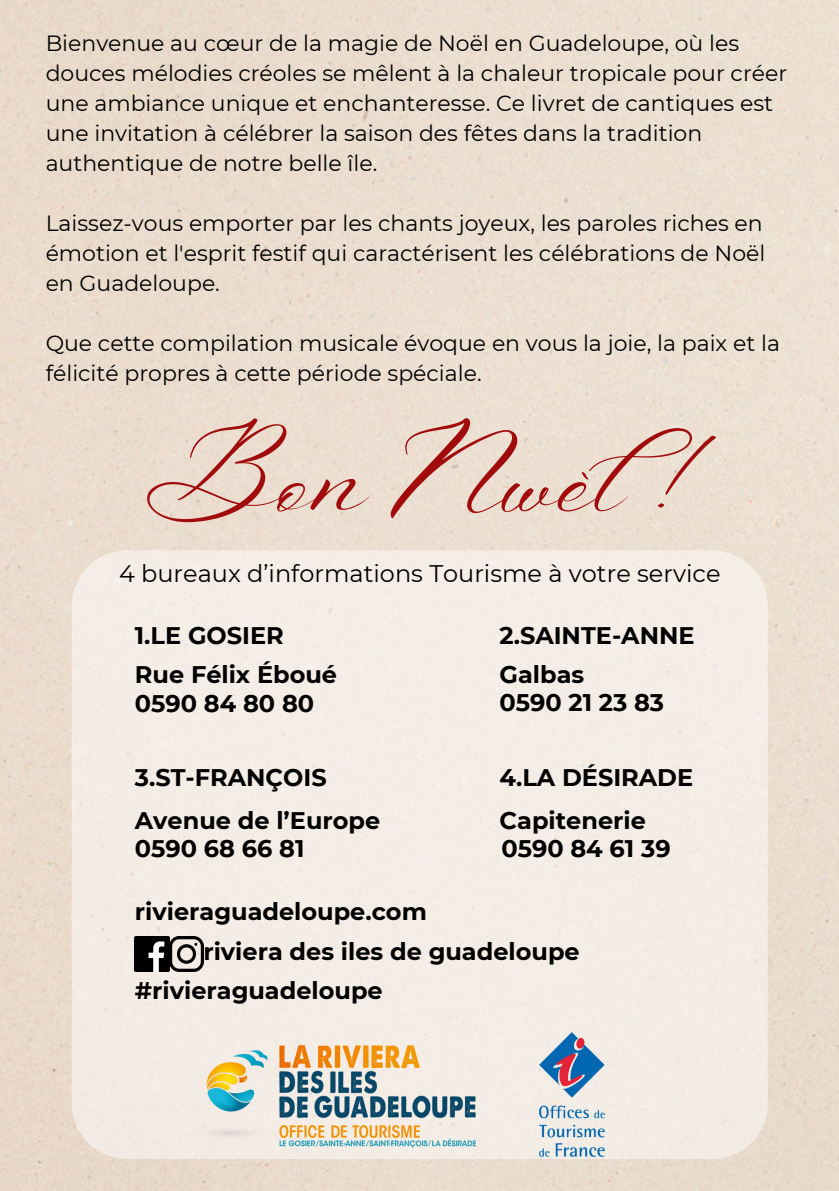
<style>
.page{position:relative;width:839px;height:1191px;background:#fff}
.page>*{position:absolute;margin:0;border:0;box-sizing:border-box;transform-origin:0 0}
.t1{font:61.8px "Aniyah";letter-spacing:.005em;color:#a20b0b}
.t2{font:700 24px "Montserrat";color:#000}
.t3{font:24px "Montserrat";color:#000}
.t4{font:22px/30px "Montserrat";color:#000}
</style>
<div class="page">
<div style="left:72px;top:550px;width:695px;height:609px;background:#f4ede6"></div>
<img style="left:135px;top:937px;width:69px;height:34px">
<img style="left:526px;top:1033px;width:91px;height:126px">
<img style="left:186px;top:1045px;width:290px;height:102px">
<p class="t4" style="left:46px;top:28px;width:743px">Bienvenue au cœur de la magie de Noël en Guadeloupe, où les douces mélodies créoles se mêlent à la chaleur tropicale pour créer une ambiance unique et enchanteresse. Ce livret de cantiques est une invitation à célébrer la saison des fêtes dans la tradition authentique de notre belle île.</p>
<p class="t4" style="left:46px;top:208px;width:721px">Laissez-vous emporter par les chants joyeux, les paroles riches en émotion et l'esprit festif qui caractérisent les célébrations de Noël en Guadeloupe.</p>
<p class="t4" style="left:46px;top:328px;width:735px">Que cette compilation musicale évoque en vous la joie, la paix et la félicité propres à cette période spéciale.</p>
<p class="t1" style="left:147px;top:458px;width:555px">Bon Nwèl!</p>
<p class="t3" style="left:119px;top:558px;width:603px">4 bureaux d’informations Tourisme à votre service</p>
<p class="t2" style="left:135px;top:621px;width:150px">1.LE GOSIER</p>
<p class="t2" style="left:135px;top:660px;width:204px">Rue Félix Éboué</p>
<p class="t2" style="left:135px;top:688px;width:181px">0590 84 80 80</p>
<p class="t2" style="left:135px;top:763px;width:193px">3.ST-FRANÇOIS</p>
<p class="t2" style="left:135px;top:806px;width:247px">Avenue de l’Europe</p>
<p class="t2" style="left:135px;top:834px;width:171px">0590 68 66 81</p>
<p class="t2" style="left:135px;top:897px;width:293px">rivieraguadeloupe.com</p>
<p class="t2" style="left:499px;top:621px;width:196px">2.SAINTE-ANNE</p>
<p class="t2" style="left:499px;top:660px;width:86px">Galbas</p>
<p class="t2" style="left:499px;top:688px;width:166px">0590 21 23 83</p>
<p class="t2" style="left:499px;top:763px;width:195px">4.LA DÉSIRADE</p>
<p class="t2" style="left:499px;top:806px;width:148px">Capitenerie</p>
<p class="t2" style="left:501px;top:834px;width:171px">0590 84 61 39</p>
<p class="t2" style="left:203px;top:936px;width:378px">riviera des iles de guadeloupe</p>
<p class="t2" style="left:135px;top:976px;width:249px">#rivieraguadeloupe</p>
</div>
